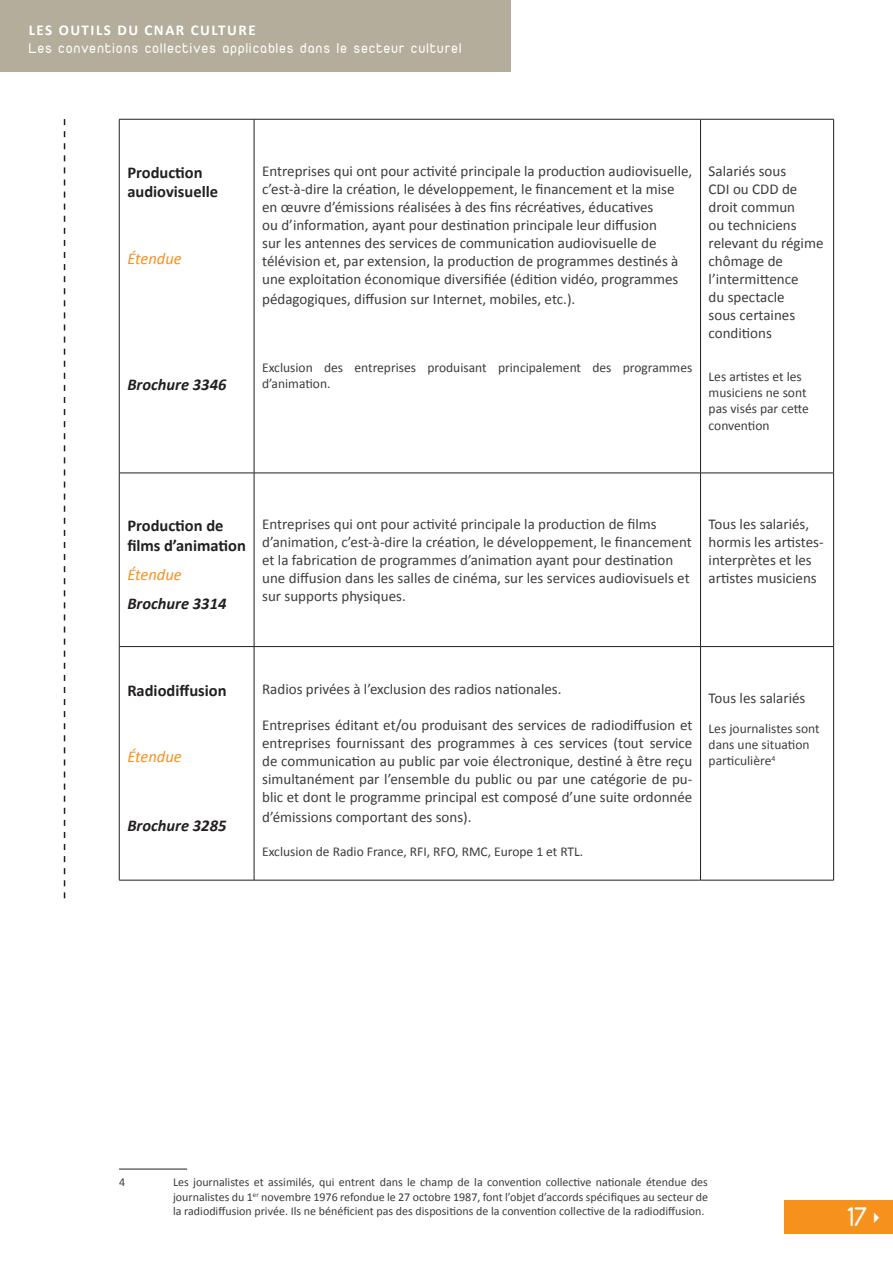
<style>
.page{position:relative;width:893px;height:1263px;background:#fff}
.page>*{position:absolute;margin:0;border:0;box-sizing:border-box;transform-origin:0 0}
.t1{font:28.5px "Duepuntozero";color:#fff}
.t2{font:700 16.5px/19.8px "Calibri";color:#231f20}
.t3{font:italic 700 16.5px "Calibri";color:#231f20}
.t4{font:italic 16.5px "Calibri";color:#f6911e}
.t5{font:15px/18px "Calibri";color:#3c3c3d}
.t6{font:15px/18px "Calibri";color:#3e3e3f}
.t7{font:15px "Duepuntozero";letter-spacing:.1em;color:#fff}
.t8{font:700 15px "Calibri";letter-spacing:.1em;color:#fff}
.t9{font:13.5px/16.2px "Calibri";color:#3c3c3d}
.t10{font:13.5px/16.2px "Calibri";color:#3e3e3f}
.t11{font:12px/14.4px "Calibri";color:#3c3c3d;text-align:justify}
</style>
<div class="page">
<div style="left:785px;top:1200px;width:108px;height:33px;background:#f6911e"></div>
<div style="left:0;top:0;width:510px;height:71px;background:#b4ad9b"></div>
<hr style="left:119px;top:119px;width:1px;height:354px;background:#231f20">
<hr style="left:254px;top:119px;width:1px;height:354px;background:#231f20">
<hr style="left:700px;top:119px;width:1px;height:354px;background:#231f20">
<hr style="left:833px;top:119px;width:1px;height:354px;background:#231f20">
<hr style="left:119px;top:473px;width:135px;height:1px;background:#231f20">
<hr style="left:119px;top:473px;width:1px;height:173px;background:#231f20">
<hr style="left:254px;top:473px;width:446px;height:1px;background:#231f20">
<hr style="left:254px;top:473px;width:1px;height:173px;background:#231f20">
<hr style="left:700px;top:473px;width:134px;height:1px;background:#231f20">
<hr style="left:700px;top:473px;width:1px;height:173px;background:#231f20">
<hr style="left:833px;top:473px;width:1px;height:173px;background:#231f20">
<hr style="left:119px;top:646px;width:135px;height:1px;background:#231f20">
<hr style="left:119px;top:647px;width:1px;height:233px;background:#231f20">
<hr style="left:119px;top:880px;width:135px;height:1px;background:#231f20">
<hr style="left:254px;top:646px;width:446px;height:1px;background:#231f20">
<hr style="left:254px;top:647px;width:1px;height:233px;background:#231f20">
<hr style="left:254px;top:880px;width:446px;height:1px;background:#231f20">
<hr style="left:700px;top:646px;width:134px;height:1px;background:#231f20">
<hr style="left:700px;top:647px;width:1px;height:233px;background:#231f20">
<hr style="left:833px;top:647px;width:1px;height:233px;background:#231f20">
<hr style="left:700px;top:880px;width:134px;height:1px;background:#231f20">
<hr style="left:119px;top:119px;width:135px;height:1px;background:#231f20">
<hr style="left:254px;top:119px;width:446px;height:1px;background:#231f20">
<hr style="left:700px;top:119px;width:134px;height:1px;background:#231f20">
<hr style="left:119px;top:1169px;width:68px;height:1px;background:#231f20">
<svg style="left:64px;top:119px;width:1px;height:779px"></svg>
<p class="t8" style="left:29px;top:24px;width:229px">LES OUTILS DU CNAR CULTURE</p>
<p class="t7" style="left:29px;top:40px;width:434px">Les conventions collectives applicables dans le secteur culturel</p>
<p class="t2" style="left:127px;top:163px;width:92px">Production audiovisuelle</p>
<p class="t4" style="left:127px;top:251px;width:56px">Étendue</p>
<p class="t3" style="left:127px;top:377px;width:101px">Brochure 3346</p>
<p class="t5" style="left:262px;top:163px;width:432px">Entreprises qui ont pour activité principale la production audiovisuelle, c’est-à-dire la création, le développement, le financement et la mise en œuvre d’émissions réalisées à des fins récréatives, éducatives<br>ou d’information, ayant pour destination principale leur diffusion<br>sur les antennes des services de communication audiovisuelle de télévision et, par extension, la production de programmes destinés à une exploitation économique diversifiée (édition vidéo, programmes</p>
<p class="t5" style="left:262px;top:291px;width:315px">pédagogiques, diffusion sur Internet, mobiles, etc.).</p>
<p class="t9" style="left:262px;top:360px;width:432px">Exclusion des entreprises produisant principalement des programmes d’animation.</p>
<p class="t5" style="left:709px;top:163px;width:116px">Salariés sous<br>CDI ou CDD de droit commun<br>ou techniciens relevant du régime chômage de l’intermittence<br>du spectacle<br>sous certaines conditions</p>
<p class="t9" style="left:709px;top:369px;width:102px">Les artistes et les musiciens ne sont pas visés par cette convention</p>
<p class="t2" style="left:127px;top:517px;width:120px">Production de films d’animation</p>
<p class="t4" style="left:127px;top:567px;width:56px">Étendue</p>
<p class="t3" style="left:127px;top:596px;width:101px">Brochure 3314</p>
<p class="t6" style="left:262px;top:517px;width:431px">Entreprises qui ont pour activité principale la production de films d’animation, c’est-à-dire la création, le développement, le financement et la fabrication de programmes d’animation ayant pour destination une diffusion dans les salles de cinéma, sur les services audiovisuels et sur supports physiques.</p>
<p class="t5" style="left:709px;top:517px;width:117px">Tous les salariés, hormis les artistes&shy;interprètes et les artistes musiciens</p>
<p class="t2" style="left:127px;top:682px;width:101px">Radiodiffusion</p>
<p class="t4" style="left:127px;top:750px;width:56px">Étendue</p>
<p class="t3" style="left:127px;top:818px;width:101px">Brochure 3285</p>
<p class="t5" style="left:262px;top:681px;width:301px">Radios privées à l’exclusion des radios nationales.</p>
<p class="t5" style="left:262px;top:717px;width:432px;text-align:justify">Entreprises éditant et/ou produisant des services de radiodiffusion et entreprises fournissant des programmes à ces services (tout service de communication au public par voie électronique, destiné à être reçu simultanément par l’ensemble du public ou par une catégorie de pu&shy;blic et dont le programme principal est composé d’une suite ordonnée</p>
<p class="t5" style="left:262px;top:809px;width:211px">d’émissions comportant des sons).</p>
<p class="t9" style="left:262px;top:844px;width:323px">Exclusion de Radio France, RFI, RFO, RMC, Europe 1 et RTL.</p>
<p class="t6" style="left:709px;top:690px;width:98px">Tous les salariés</p>
<p class="t10" style="left:709px;top:721px;width:113px">Les journalistes sont dans une situation particulière<sup>4</sup></p>
<p class="t11" style="left:119px;top:1176px;width:8px">4</p>
<p class="t11" style="left:173px;top:1176px;width:536px">Les journalistes et assimilés, qui entrent dans le champ de la convention collective nationale étendue des journalistes du 1<sup>er</sup> novembre 1976 refondue le 27 octobre 1987, font l’objet d’accords spécifiques au secteur de la radiodiffusion privée. Ils ne bénéficient pas des dispositions de la convention collective de la radiodiffusion.</p>
<h1 class="t1" style="left:848px;top:1201px;width:20px">17</h1>
</div>
